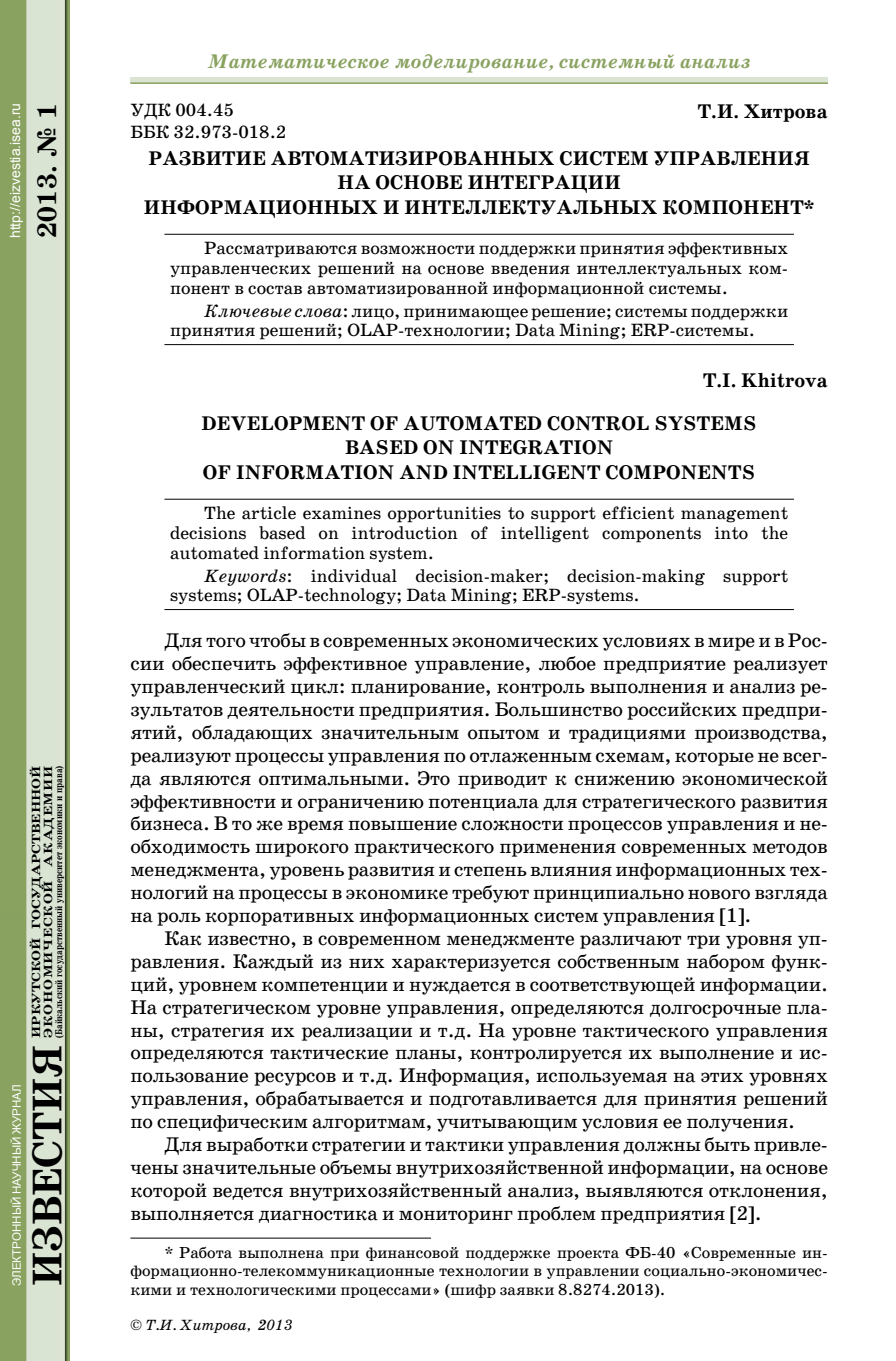
<style>
.page{position:relative;width:896px;height:1361px;background:#fff}
.page>*{position:absolute;margin:0;border:0;box-sizing:border-box;transform-origin:0 0}
.t1{font:700 42px "School Book C";color:#000}
.t2{font:700 27px "School Book C";color:#000}
.t3{font:20px/22.8px "School Book C";letter-spacing:-.01em;color:#000;text-align:justify}
.t4{font:700 20px/24.4px "School Book C";letter-spacing:.01em;color:#000;text-align:center}
.t5{font:italic 700 20px "School Book C";color:#89a260}
.t6{font:18px/19.8px "School Book C";color:#000}
.t7{font:16.2px/18.2px "School Book C";color:#000;text-align:justify}
.t8{font:italic 15px "School Book C";color:#000}
.t9{font:14px "Arial";color:#fff}
.t10{font:700 12px/12px "School Book C";color:#000;scale:1.25 1}
.t11{font:11.6px "Arial";color:#fff}
.t12{font:700 10px "School Book C";color:#000;scale:.85 1}
.s1{font-style:italic}
.s2{font-style:normal}
</style>
<div class="page">
<div style="left:130px;top:77px;width:698px;height:7px;background:#dbe4d3"></div>
<img style="left:0;top:0;width:70px;height:1361px">
<hr style="left:130px;top:82px;width:698px;height:2px;background:#89a260">
<hr style="left:164px;top:234px;width:630px;height:1px;background:#000">
<hr style="left:164px;top:344px;width:630px;height:1px;background:#000">
<hr style="left:164px;top:499px;width:630px;height:1px;background:#000">
<hr style="left:164px;top:609px;width:630px;height:1px;background:#000">
<hr style="left:130px;top:1237px;width:301px;height:1px;background:#000">
<p class="t9" style="left:6px;top:238px;width:137px;rotate:-90deg">http://eizvestia.isea.ru</p>
<h2 class="t2" style="left:32px;top:238px;width:136px;rotate:-90deg">2013. № 1</h2>
<p class="t11" style="left:9px;top:1286px;width:203px;rotate:-90deg">ЭЛЕКТРОННЫЙ НАУЧНЫЙ ЖУРНАЛ</p>
<p class="t10" style="left:30px;top:1037px;width:219px;rotate:-90deg">ИРКУТСКОЙ ГОСУДАРСТВЕННОЙ<br>ЭКОНОМИЧЕСКОЙ АКАДЕМИИ</p>
<p class="t12" style="left:53px;top:1037px;width:322px;rotate:-90deg">(Байкальский государственный университет экономики и права)</p>
<h1 class="t1" style="left:24px;top:1286px;width:243px;rotate:-90deg">ИЗВЕСТИЯ</h1>
<p class="t5" style="left:208px;top:51px;width:544px">Математическое моделирование, системный анализ</p>
<p class="t6" style="left:130px;top:99px;width:157px;line-height:21.6px">УДК 004.45<br>ББК 32.973-018.2</p>
<p class="t4" style="left:698px;top:99px;width:132px">Т.И. Хитрова</p>
<p class="t4" style="left:144px;top:146px;width:672px">РАЗВИТИЕ АВТОМАТИЗИРОВАННЫХ СИСТЕМ УПРАВЛЕНИЯ<br>НА ОСНОВЕ ИНТЕГРАЦИИ<br>ИНФОРМАЦИОННЫХ И ИНТЕЛЛЕКТУАЛЬНЫХ КОМПОНЕНТ*</p>
<p class="t6" style="left:170px;top:239px;width:619px;text-align:justify;text-indent:34px">Рассматриваются возможности поддержки принятия эффективных управленческих решений на основе введения интеллектуальных ком&shy;понент в состав автоматизированной информационной системы.</p>
<p class="t6" style="left:170px;top:301px;width:619px;text-indent:34px"><span class="s1">Ключевые слова</span>: лицо, принимающее решение; системы поддержки принятия решений; OLAP-технологии; Data Mining; ERP-системы.</p>
<p class="t4" style="left:202px;top:359px;width:628px;line-height:42.4px;text-align:left;text-indent:501px">T.I. Khitrova<br>DEVELOPMENT OF AUTOMATED CONTROL SYSTEMS</p>
<p class="t4" style="left:203px;top:435px;width:554px">BASED ON INTEGRATION<br>OF INFORMATION AND INTELLIGENT COMPONENTS</p>
<p class="t6" style="left:170px;top:503px;width:619px;text-align:justify;text-indent:34px">The article examines opportunities to support efficient management decisions based on introduction of intelligent components into the automated information system.</p>
<p class="t6" style="left:170px;top:566px;width:619px;text-indent:34px"><span class="s1">Keywords</span>: individual decision-maker; decision-making support systems; OLAP-technology; Data Mining; ERP-systems.</p>
<p class="t3" style="left:130px;top:629px;width:699px;text-indent:34px">Для того чтобы в современных экономических условиях в мире и в Рос&shy;сии обеспечить эффективное управление, любое предприятие реализует управленческий цикл: планирование, контроль выполнения и анализ ре&shy;зультатов деятельности предприятия. Большинство российских предпри&shy;ятий, обладающих значительным опытом и традициями производства, реализуют процессы управления по отлаженным схемам, которые не всег&shy;да являются оптимальными. Это приводит к снижению экономической эффективности и ограничению потенциала для стратегического развития бизнеса. В то же время повышение сложности процессов управления и не&shy;обходимость широкого практического применения современных методов менеджмента, уровень развития и степень влияния информационных тех&shy;нологий на процессы в экономике требуют принципиально нового взгляда на роль корпоративных информационных систем управления [1].</p>
<p class="t3" style="left:130px;top:927px;width:699px;text-indent:34px">Как известно, в современном менеджменте различают три уровня уп&shy;равления. Каждый из них характеризуется собственным набором функ&shy;ций, уровнем компетенции и нуждается в соответствующей информации.<br>На стратегическом уровне управления, определяются долгосрочные пла&shy;ны, стратегия их реализации и т.д. На уровне тактического управления определяются тактические планы, контролируется их выполнение и ис&shy;пользование ресурсов и т.д. Информация, используемая на этих уровнях управления, обрабатывается и подготавливается для принятия решений по специфическим алгоритмам, учитывающим условия ее получения.</p>
<p class="t3" style="left:130px;top:1133px;width:699px;text-indent:34px">Для выработки стратегии и тактики управления должны быть привле&shy;чены значительные объемы внутрихозяйственной информации, на основе которой ведется внутрихозяйственный анализ, выявляются отклонения, выполняется диагностика и мониторинг проблем предприятия [2].</p>
<p class="t7" style="left:130px;top:1244px;width:699px;text-indent:34px">* Работа выполнена при финансовой поддержке проекта ФБ-40 «Современные ин&shy;формационно-телекоммуникационные технологии в управлении социально-экономичес&shy;кими и технологическими процессами» (шифр заявки 8.8274.2013).</p>
<p class="t8" style="left:130px;top:1316px;width:164px"><span class="s2">©</span> Т.И. Хитрова, 2013</p>
</div>
